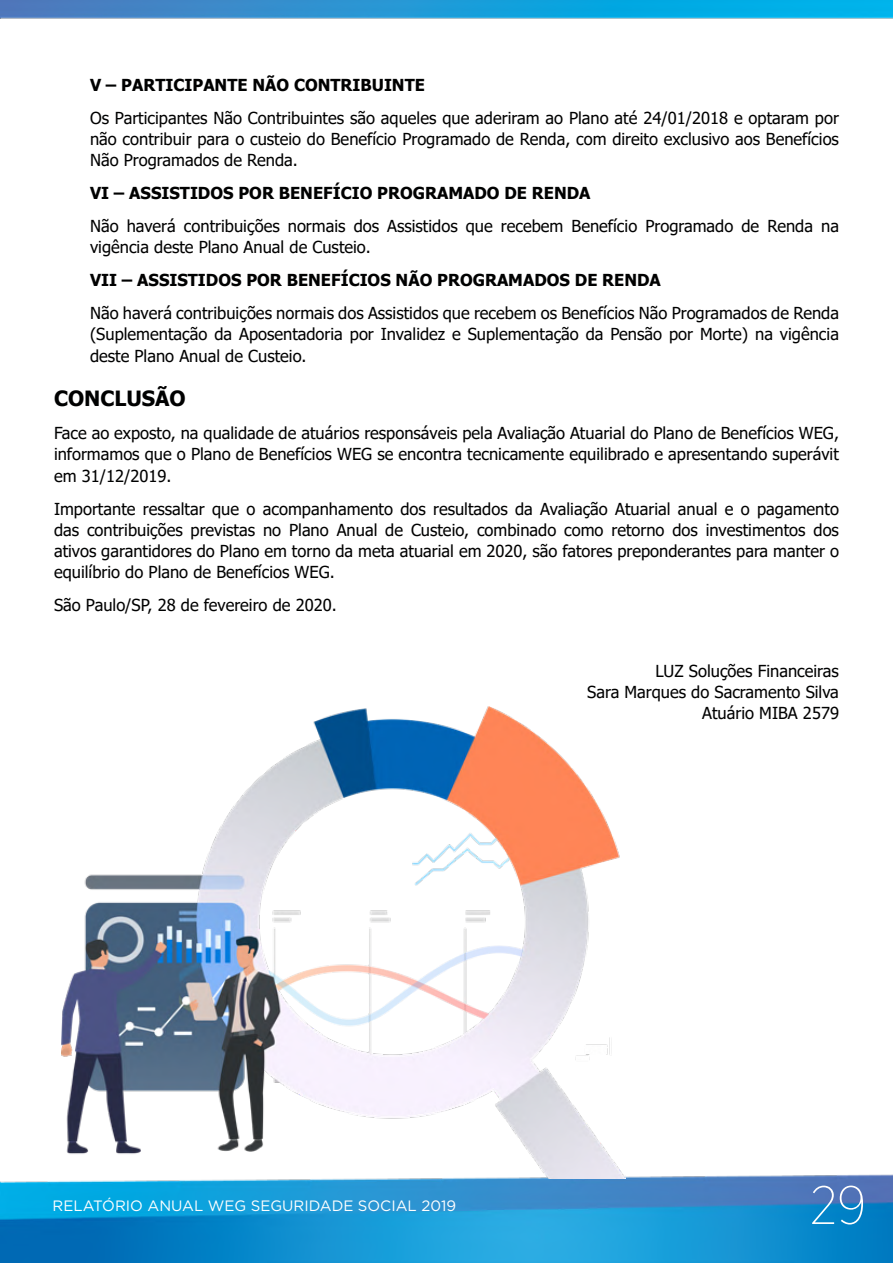
<style>
.page{position:relative;width:893px;height:1263px;background:#fff}
.page>*{position:absolute;margin:0;border:0;box-sizing:border-box;transform-origin:0 0}
.t1{font:200 54px "Gotham Narrow";color:#fff}
.t2{font:700 21px "Tahoma";color:#000101}
.t3{font:16.5px/21px "Tahoma";color:#000101;text-align:justify}
.t4{font:700 16.5px "Tahoma";color:#000101}
.t5{font:15px "Gotham";color:#fff}
</style>
<div class="page">
<img style="left:0;top:0;width:893px;height:1263px">
<img style="left:62px;top:707px;width:563px;height:471px">
<p class="t4" style="left:90px;top:74px;width:336px">V – PARTICIPANTE NÃO CONTRIBUINTE</p>
<p class="t3" style="left:90px;top:109px;width:750px">Os Participantes Não Contribuintes são aqueles que aderiram ao Plano até 24/01/2018 e optaram por não contribuir para o custeio do Benefício Programado de Renda, com direito exclusivo aos Benefícios Não Programados de Renda.</p>
<p class="t4" style="left:90px;top:182px;width:502px">VI – ASSISTIDOS POR BENEFÍCIO PROGRAMADO DE RENDA</p>
<p class="t3" style="left:90px;top:217px;width:750px">Não haverá contribuições normais dos Assistidos que recebem Benefício Programado de Renda na vigência deste Plano Anual de Custeio.</p>
<p class="t4" style="left:90px;top:269px;width:572px">VII – ASSISTIDOS POR BENEFÍCIOS NÃO PROGRAMADOS DE RENDA</p>
<p class="t3" style="left:90px;top:304px;width:750px">Não haverá contribuições normais dos Assistidos que recebem os Benefícios Não Programados de Renda (Suplementação da Aposentadoria por Invalidez e Suplementação da Pensão por Morte) na vigência deste Plano Anual de Custeio.</p>
<p class="t2" style="left:54px;top:384px;width:133px">CONCLUSÃO</p>
<p class="t3" style="left:54px;top:424px;width:786px">Face ao exposto, na qualidade de atuários responsáveis pela Avaliação Atuarial do Plano de Benefícios WEG, informamos que o Plano de Benefícios WEG se encontra tecnicamente equilibrado e apresentando superávit em 31/12/2019.</p>
<p class="t3" style="left:54px;top:499px;width:786px">Importante ressaltar que o acompanhamento dos resultados da Avaliação Atuarial anual e o pagamento das contribuições previstas no Plano Anual de Custeio, combinado como retorno dos investimentos dos ativos garantidores do Plano em torno da meta atuarial em 2020, são fatores preponderantes para manter o equilíbrio do Plano de Benefícios WEG.</p>
<p class="t3" style="left:54px;top:595px;width:284px">São Paulo/SP, 28 de fevereiro de 2020.</p>
<p class="t3" style="left:587px;top:661px;width:253px;text-align:right">LUZ Soluções Financeiras<br>Sara Marques do Sacramento Silva<br>Atuário MIBA 2579</p>
<p class="t5" style="left:53px;top:1196px;width:405px">RELATÓRIO ANUAL WEG SEGURIDADE SOCIAL 2019</p>
<h1 class="t1" style="left:810px;top:1172px;width:58px">29</h1>
</div>
